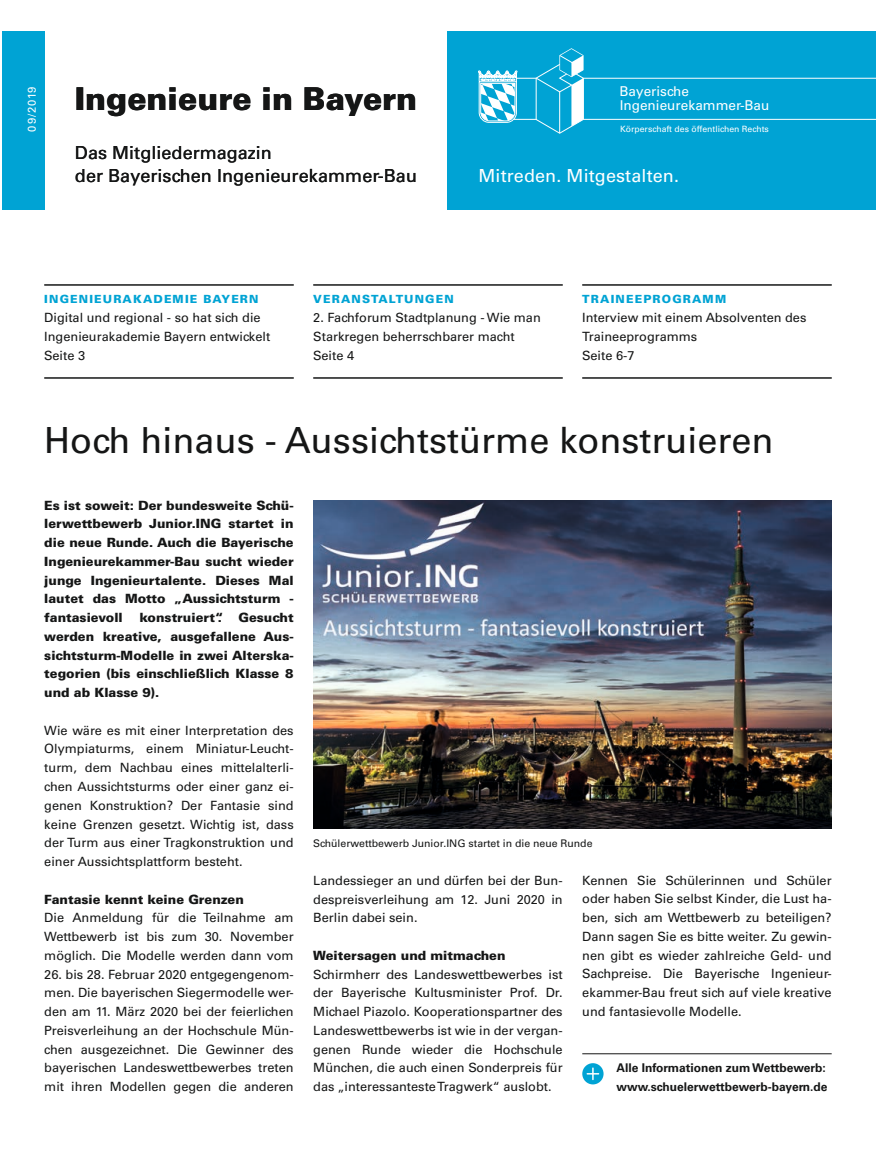
<style>
.page{position:relative;width:876px;height:1173px;background:#fff}
.page>*{position:absolute;margin:0;border:0;box-sizing:border-box;transform-origin:0 0}
.t1{font:36px "Univers LT Std";color:#151616}
.t2{font:900 31.5px "Univers LT Std";color:#151616}
.t3{font:18px/22.5px "Univers LT Std";letter-spacing:.005em;color:#151616}
.t4{font:18px "Univers LT Std";letter-spacing:.005em;color:#fff}
.t5{font:13.5px/13.5px "Univers LT Std";color:#fff}
.t6{font:12.75px/18.8px "Univers LT Std";color:#151616;text-align:justify}
.t7{font:900 12.75px/18.8px "Univers LT Std";color:#151616;text-align:justify}
.t8{font:700 12px/18.8px "Univers LT Std";color:#151616}
.t9{font:900 11.25px "Univers LT Std";letter-spacing:.1em;color:#00a3d4}
.t10{font:11.25px "Univers LT Std";letter-spacing:.05em;color:#fff}
.t11{font:10.5px "Univers LT Std";color:#151616}
.t12{font:8.7px "Univers LT Std";color:#fff}
</style>
<div class="page">
<hr style="left:582px;top:1053px;width:249px;height:1px;background:#151616">
<div style="left:447px;top:32px;width:428px;height:178px;background:#00a3d4"></div>
<hr style="left:583px;top:78px;width:292px;height:1px;background:#fff">
<hr style="left:583px;top:119px;width:292px;height:1px;background:#fff">
<svg style="left:478px;top:48px;width:105px;height:86px"></svg>
<hr style="left:559px;top:92px;width:1px;height:41px;background:#fff">
<div style="left:2px;top:32px;width:42px;height:178px;background:#00a3d4"></div>
<hr style="left:44px;top:285px;width:249px;height:1px;background:#151616">
<hr style="left:44px;top:378px;width:249px;height:1px;background:#151616">
<hr style="left:313px;top:378px;width:249px;height:1px;background:#151616">
<hr style="left:582px;top:378px;width:249px;height:1px;background:#151616">
<hr style="left:313px;top:285px;width:249px;height:1px;background:#151616">
<hr style="left:582px;top:285px;width:249px;height:1px;background:#151616">
<img style="left:313px;top:500px;width:518px;height:328px">
<svg style="left:582px;top:1063px;width:21px;height:21px"></svg>
<p class="t10" style="left:25px;top:93px;width:8px;rotate:-90deg">8</p>
<p class="t10" style="left:25px;top:132px;width:47px;rotate:-90deg">09/2019</p>
<p class="t10" style="left:25px;top:131px;width:14px;rotate:-90deg">12</p>
<h2 class="t2" style="left:75px;top:79px;width:344px">Ingenieure in Bayern</h2>
<p class="t5" style="left:619px;top:85px;width:151px">Bayerische<br>Ingenieurekammer-Bau</p>
<p class="t12" style="left:619px;top:124px;width:150px">Körperschaft des öffentlichen Rechts</p>
<h3 class="t4" style="left:478px;top:165px;width:202px">Mitreden. Mitgestalten.</h3>
<h3 class="t3" style="left:75px;top:142px;width:343px">Das Mitgliedermagazin<br>der Bayerischen Ingenieurekammer-Bau</h3>
<p class="t9" style="left:44px;top:292px;width:216px">INGENIEURAKADEMIE BAYERN</p>
<p class="t6" style="left:44px;top:308px;width:227px;text-align:left">Digital und regional - so hat sich die<br>Ingenieurakademie Bayern entwickelt<br>Seite 3</p>
<p class="t9" style="left:313px;top:292px;width:142px">VERANSTALTUNGEN</p>
<p class="t6" style="left:313px;top:308px;width:229px;text-align:left">2. Fachforum Stadtplanung - Wie man<br>Starkregen beherrschbarer macht<br>Seite 4</p>
<p class="t9" style="left:582px;top:292px;width:145px">TRAINEEPROGRAMM</p>
<p class="t6" style="left:582px;top:308px;width:225px;text-align:left">Interview mit einem Absolventen des<br>Traineeprogramms<br>Seite 6-7</p>
<h1 class="t1" style="left:44px;top:419px;width:730px">Hoch hinaus - Aussichtstürme konstruieren</h1>
<p class="t7" style="left:44px;top:495px;width:251px">Es ist soweit: Der bundesweite Schü&shy;lerwettbewerb Junior.ING startet in die neue Runde. Auch die Bayerische Ingenieurekammer-Bau sucht wieder junge Ingenieurtalente. Dieses Mal lautet das Motto „Aussichtsturm - fantasievoll</p>
<p class="t7" style="left:44px;top:608px;width:251px;text-indent:194px">Gesucht werden kreative, ausgefallene Aus&shy;sichtsturm-Modelle in zwei Alterska&shy;tegorien (bis einschließlich Klasse 8 und ab Klasse 9).</p>
<p class="t6" style="left:44px;top:721px;width:251px">Wie wäre es mit einer Interpretation des Olympiaturms, einem Miniatur-Leucht&shy;turm, dem Nachbau eines mittelalterli&shy;chen Aussichtsturms oder einer ganz ei&shy;genen Konstruktion? Der Fantasie sind keine Grenzen gesetzt. Wichtig ist, dass der Turm aus einer Tragkonstruktion und einer Aussichtsplattform besteht.</p>
<p class="t7" style="left:44px;top:889px;width:201px">Fantasie kennt keine Grenzen</p>
<p class="t6" style="left:44px;top:908px;width:251px">Die Anmeldung für die Teilnahme am Wettbewerb ist bis zum 30. November möglich. Die Modelle werden dann vom</p>
<p class="t6" style="left:44px;top:965px;width:251px">26. bis 28. Februar 2020 entgegengenom&shy;men. Die bayerischen Siegermodelle wer&shy;den am 11. März 2020 bei der feierlichen Preisverleihung an der Hochschule Mün&shy;chen ausgezeichnet. Die Gewinner des bayerischen Landeswettbewerbes treten mit ihren Modellen gegen die anderen</p>
<p class="t7" style="left:139px;top:608px;width:86px">konstruiert“.</p>
<p class="t11" style="left:313px;top:837px;width:280px">Schülerwettbewerb Junior.ING startet in die neue Runde</p>
<p class="t6" style="left:313px;top:871px;width:251px">Landessieger an und dürfen bei der Bun&shy;despreisverleihung am 12. Juni 2020 in Berlin dabei sein.</p>
<p class="t7" style="left:313px;top:946px;width:194px">Weitersagen und mitmachen</p>
<p class="t6" style="left:313px;top:965px;width:251px">Schirmherr des Landeswettbewerbes ist der Bayerische Kultusminister Prof. Dr.<br>Michael Piazolo. Kooperationspartner des Landeswettbewerbs ist wie in der vergan&shy;genen Runde wieder die Hochschule München, die auch einen Sonderpreis für das „interessanteste Tragwerk“ auslobt.</p>
<p class="t6" style="left:582px;top:871px;width:251px">Kennen Sie Schülerinnen und Schüler oder haben Sie selbst Kinder, die Lust ha&shy;ben, sich am Wettbewerb zu beteiligen?<br>Dann sagen Sie es bitte weiter. Zu gewin&shy;nen gibt es wieder zahlreiche Geld- und Sachpreise. Die Bayerische Ingenieur&shy;ekammer-Bau freut sich auf viele kreative und fantasievolle Modelle.</p>
<p class="t8" style="left:616px;top:1059px;width:213px">Alle Informationen zum Wettbewerb: www.schuelerwettbewerb-bayern.de</p>
</div>
